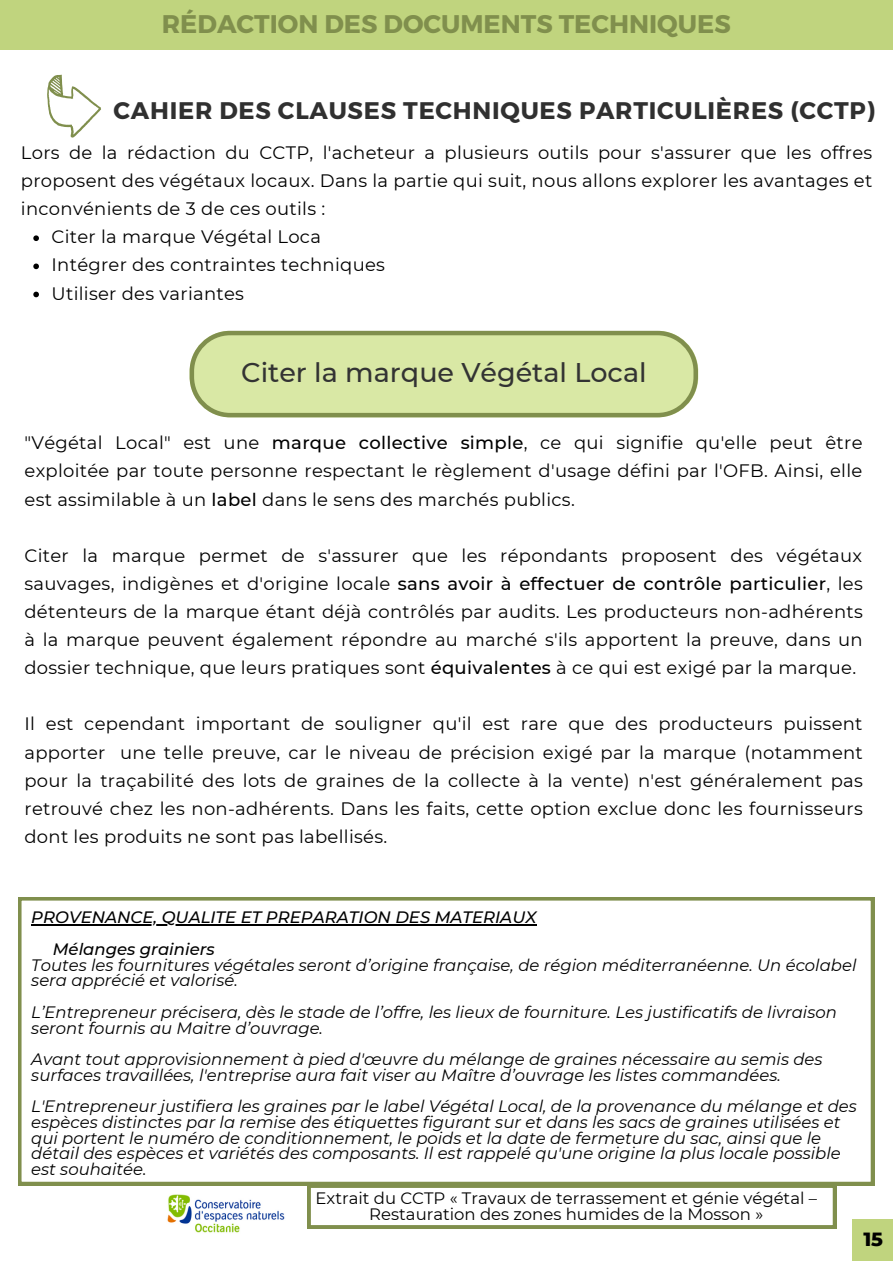
<style>
.page{position:relative;width:893px;height:1264px;background:#fff}
.page>*{position:absolute;margin:0;border:0;box-sizing:border-box;transform-origin:0 0}
.t1{font:500 27px "Montserrat";color:#333}
.t2{font:700 25.5px "Montserrat";color:#808f4d}
.t3{font:700 24px "Montserrat";letter-spacing:.03em;color:#303030}
.t4{font:800 19.5px "Montserrat";color:#000}
.t5{font:18px/28px "Montserrat";letter-spacing:.015em;color:#000;text-align:justify}
.t6{font:italic 16.5px/15.8px "Montserrat";color:#000}
.t7{font:16.5px/15.8px "Montserrat";color:#000;text-align:center}
.t8{font:italic 500 16.5px "Montserrat";color:#000}
.s1{font-weight:500}
</style>
<div class="page">
<svg style="left:33px;top:235px;width:6px;height:6px"></svg>
<svg style="left:33px;top:263px;width:6px;height:6px"></svg>
<svg style="left:33px;top:292px;width:6px;height:5px"></svg>
<svg style="left:47px;top:75px;width:54px;height:63px"></svg>
<div style="left:852px;top:1219px;width:40px;height:42px;background:#c0d47e"></div>
<div style="left:0;top:0;width:892px;height:49px;background:#c0d47e"></div>
<svg style="left:189px;top:331px;width:509px;height:86px;background:#d0de9e"></svg>
<svg style="left:307px;top:1185px;width:529px;height:43px"></svg>
<svg style="left:18px;top:897px;width:856px;height:288px"></svg>
<img style="left:159px;top:1185px;width:133px;height:48px">
<p class="t2" style="left:162px;top:7px;width:570px">RÉDACTION DES DOCUMENTS TECHNIQUES</p>
<p class="t3" style="left:114px;top:94px;width:763px">CAHIER DES CLAUSES TECHNIQUES PARTICULIÈRES (CCTP)</p>
<p class="t5" style="left:21px;top:138px;width:852px">Lors de la rédaction du CCTP, l'acheteur a plusieurs outils pour s'assurer que les offres proposent des végétaux locaux. Dans la partie qui suit, nous allons explorer les avantages et inconvénients de 3 de ces outils :</p>
<p class="t5" style="left:52px;top:223px;width:271px">Citer la marque Végétal Loca</p>
<p class="t5" style="left:52px;top:251px;width:335px">Intégrer des contraintes techniques</p>
<p class="t5" style="left:52px;top:279px;width:194px">Utiliser des variantes</p>
<p class="t1" style="left:241px;top:356px;width:407px">Citer la marque Végétal Local</p>
<p class="t5" style="left:24px;top:429px;width:839px">"Végétal Local" est une <span class="s1">marque collective simple</span>, ce qui signifie qu'elle peut être exploitée par toute personne respectant le règlement d'usage défini par l'OFB. Ainsi, elle est assimilable à un <span class="s1">label</span> dans le sens des marchés publics.</p>
<p class="t5" style="left:24px;top:541px;width:839px">Citer la marque permet de s'assurer que les répondants proposent des végétaux sauvages, indigènes et d'origine locale <span class="s1">sans avoir à effectuer de contrôle particulier</span>, les détenteurs de la marque étant déjà contrôlés par audits. Les producteurs non-adhérents à la marque peuvent également répondre au marché s'ils apportent la preuve, dans un dossier technique, que leurs pratiques sont <span class="s1">équivalentes</span> à ce qui est exigé par la marque.</p>
<p class="t5" style="left:24px;top:710px;width:839px">Il est cependant important de souligner qu'il est rare que des producteurs puissent apporter une telle preuve, car le niveau de précision exigé par la marque (notamment pour la traçabilité des lots de graines de la collecte à la vente) n'est généralement pas retrouvé chez les non-adhérents. Dans les faits, cette option exclue donc les fournisseurs dont les produits ne sont pas labellisés.</p>
<p class="t8" style="left:31px;top:907px;width:506px">PROVENANCE, QUALITE ET PREPARATION DES MATERIAUX</p>
<p class="t8" style="left:53px;top:938px;width:163px">Mélanges grainiers</p>
<p class="t6" style="left:31px;top:956px;width:826px">Toutes les fournitures végétales seront d’origine française, de région méditerranéenne. Un écolabel sera apprécié et valorisé.</p>
<p class="t6" style="left:31px;top:1003px;width:807px">L’Entrepreneur précisera, dès le stade de l’offre, les lieux de fourniture. Les justificatifs de livraison seront fournis au Maitre d’ouvrage.</p>
<p class="t6" style="left:31px;top:1051px;width:792px">Avant tout approvisionnement à pied d'œuvre du mélange de graines nécessaire au semis des surfaces travaillées, l'entreprise aura fait viser au Maître d’ouvrage les listes commandées.</p>
<p class="t6" style="left:31px;top:1098px;width:827px">L'Entrepreneur justifiera les graines par le label Végétal Local, de la provenance du mélange et des espèces distinctes par la remise des étiquettes figurant sur et dans les sacs de graines utilisées et qui portent le numéro de conditionnement, le poids et la date de fermeture du sac, ainsi que le détail des espèces et variétés des composants. Il est rappelé qu'une origine la plus locale possible est souhaitée.</p>
<p class="t7" style="left:315px;top:1190px;width:503px">Extrait du CCTP « Travaux de terrassement et génie végétal –<br>Restauration des zones humides de la Mosson »</p>
<p class="t4" style="left:863px;top:1226px;width:21px">15</p>
</div>
